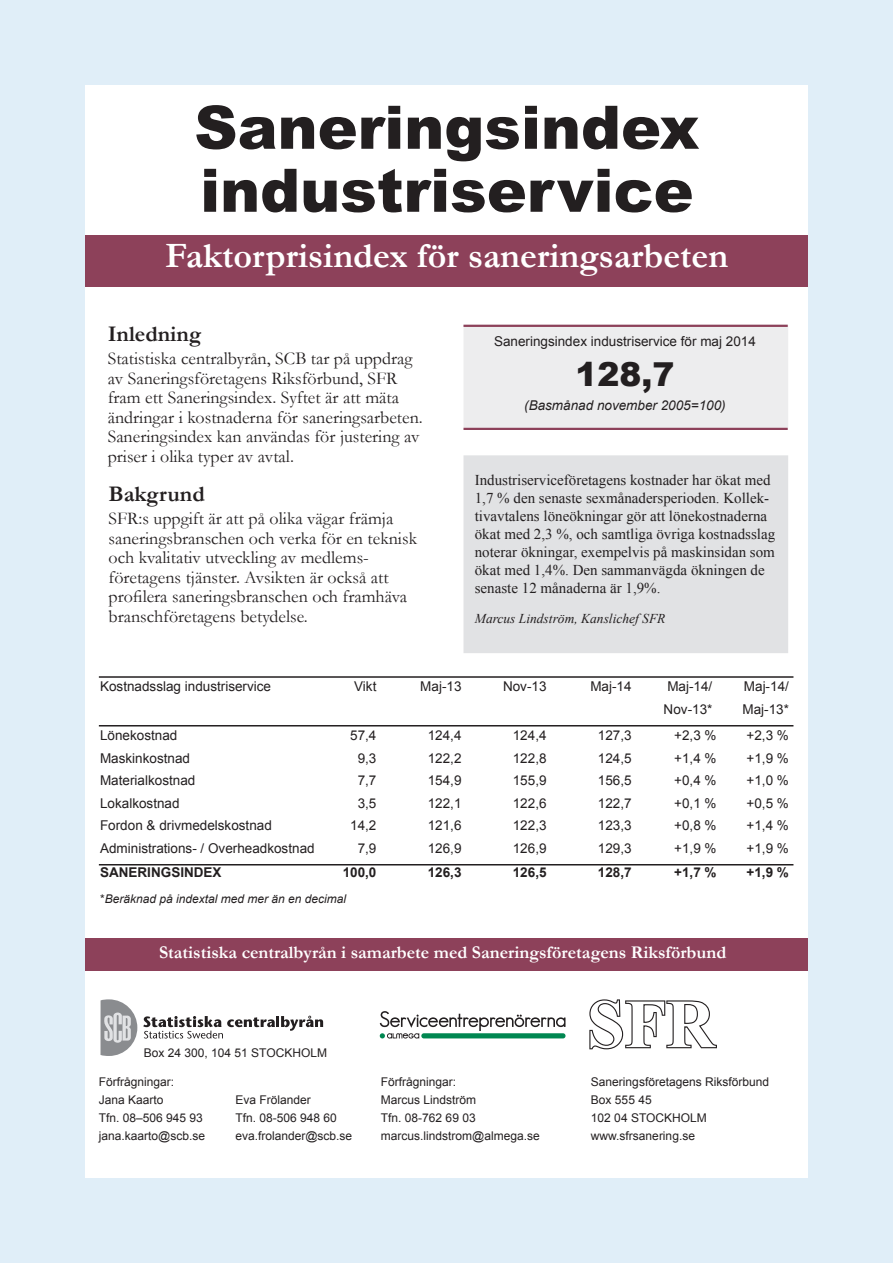
<style>
.page{position:relative;width:893px;height:1263px;background:#e0eef8}
.page>*{position:absolute;margin:0;border:0;box-sizing:border-box;transform-origin:0 0}
.t1{font:900 60px "Arial";color:#231f20}
.t2{font:700 36px "Garamond";color:#fff}
.t3{font:900 33px "Arial";color:#231f20}
.t4{font:700 22.5px "Garamond";color:#231f20}
.t5{font:18px/19.5px "Garamond";color:#231f20}
.t6{font:700 18px "Garamond";color:#fff}
.t7{font:15px/18px "Times New Roman";color:#231f20}
.t8{font:13.5px "Arial";color:#231f20}
.t9{font:700 13.5px "Arial";color:#231f20}
.t10{font:italic 13.5px "Times New Roman";color:#231f20}
.t11{font:italic 13.5px "Arial";color:#231f20}
.fˆrfrÂgningar{font:12px "Arial";color:#231f20}
.t12{font:italic 12px "Arial";color:#231f20}
.s1{font-style:normal}
</style>
<div class="page">
<div style="left:86px;top:85px;width:722px;height:1093px;background:#fff"></div>
<div style="left:85px;top:938px;width:723px;height:33px;background:#8d415a"></div>
<div style="left:86px;top:236px;width:722px;height:51px;background:#8d415a"></div>
<div style="left:463px;top:325px;width:325px;height:103px;background:#ededee;border:2px solid #ededee"></div>
<hr style="left:463px;top:428px;width:325px;height:2px;background:#8d415a">
<hr style="left:99px;top:676px;width:694px;height:2px;background:#231f20">
<hr style="left:99px;top:725px;width:694px;height:1px;background:#231f20">
<hr style="left:99px;top:864px;width:694px;height:1px;background:#231f20">
<hr style="left:463px;top:325px;width:325px;height:2px;background:#8d415a">
<div style="left:463px;top:455px;width:325px;height:198px;background:#e1e2e4"></div>
<svg style="left:101px;top:999px;width:36px;height:57px"></svg>
<svg style="left:143px;top:1016px;width:180px;height:22px"></svg>
<svg style="left:380px;top:1011px;width:185px;height:27px"></svg>
<svg style="left:589px;top:999px;width:128px;height:50px"></svg>
<p class="t1" style="left:194px;top:84px;width:507px">Saneringsindex</p>
<p class="t1" style="left:200px;top:147px;width:495px">industriservice</p>
<p class="t2" style="left:165px;top:231px;width:565px">Faktorprisindex för saneringsarbeten</p>
<p class="t4" style="left:108px;top:318px;width:95px">Inledning</p>
<p class="t5" style="left:108px;top:348px;width:317px">Statistiska centralbyrån, SCB tar på uppdrag av Saneringsföretagens Riksförbund, SFR fram ett Saneringsindex. Syftet är att mäta ändringar i kostnaderna för saneringsarbeten.<br>Saneringsindex kan användas för justering av priser i olika typer av avtal.</p>
<p class="t4" style="left:109px;top:478px;width:98px">Bakgrund</p>
<p class="t5" style="left:109px;top:508px;width:310px">SFR:s uppgift är att på olika vägar främja saneringsbranschen och verka för en teknisk och kvalitativ utveckling av medlems&shy;företagens tjänster. Avsikten är också att profilera saneringsbranschen och framhäva branschföretagens betydelse.</p>
<p class="t8" style="left:494px;top:332px;width:263px">Saneringsindex industriservice för maj 2014</p>
<p class="t3" style="left:575px;top:350px;width:101px">128,7</p>
<p class="t11" style="left:524px;top:397px;width:203px">(Basmånad november 2005=100)</p>
<p class="t7" style="left:475px;top:471px;width:302px">Industriserviceföretagens kostnader har ökat med 1,7 % den senaste sexmånadersperioden. Kollek&shy;tivavtalens löneökningar gör att lönekostnaderna ökat med 2,3 %, och samtliga övriga kostnadsslag noterar ökningar, exempelvis på maskinsidan som ökat med 1,4%. Den sammanvägda ökningen de senaste 12 månaderna är 1,9%.</p>
<p class="t10" style="left:475px;top:609px;width:192px">Marcus Lindström, Kanslichef SFR</p>
<p class="t8" style="left:100px;top:677px;width:173px">Kostnadsslag industriservice</p>
<p class="t8" style="left:354px;top:677px;width:24px">Vikt</p>
<p class="t8" style="left:420px;top:677px;width:43px">Maj-13</p>
<p class="t8" style="left:503px;top:677px;width:45px">Nov-13</p>
<p class="t8" style="left:590px;top:677px;width:43px">Maj-14</p>
<p class="t8" style="left:667px;top:677px;width:47px">Maj-14/</p>
<p class="t8" style="left:744px;top:677px;width:47px">Maj-14/</p>
<p class="t8" style="left:664px;top:700px;width:50px">Nov-13*</p>
<p class="t8" style="left:742px;top:700px;width:48px">Maj-13*</p>
<p class="t8" style="left:100px;top:727px;width:79px">Lönekostnad</p>
<p class="t8" style="left:350px;top:727px;width:28px">57,4</p>
<p class="t8" style="left:428px;top:727px;width:35px">124,4</p>
<p class="t8" style="left:513px;top:727px;width:35px">124,4</p>
<p class="t8" style="left:598px;top:727px;width:35px">127,3</p>
<p class="t8" style="left:674px;top:727px;width:44px">+2,3 %</p>
<p class="t8" style="left:746px;top:727px;width:44px">+2,3 %</p>
<p class="t8" style="left:100px;top:749px;width:92px">Maskinkostnad</p>
<p class="t8" style="left:358px;top:749px;width:20px">9,3</p>
<p class="t8" style="left:428px;top:749px;width:35px">122,2</p>
<p class="t8" style="left:513px;top:749px;width:35px">122,8</p>
<p class="t8" style="left:598px;top:749px;width:35px">124,5</p>
<p class="t8" style="left:674px;top:749px;width:44px">+1,4 %</p>
<p class="t8" style="left:746px;top:749px;width:44px">+1,9 %</p>
<p class="t8" style="left:100px;top:772px;width:97px">Materialkostnad</p>
<p class="t8" style="left:358px;top:772px;width:20px">7,7</p>
<p class="t8" style="left:428px;top:772px;width:35px">154,9</p>
<p class="t8" style="left:513px;top:772px;width:35px">155,9</p>
<p class="t8" style="left:598px;top:772px;width:35px">156,5</p>
<p class="t8" style="left:674px;top:772px;width:44px">+0,4 %</p>
<p class="t8" style="left:746px;top:772px;width:44px">+1,0 %</p>
<p class="t8" style="left:100px;top:794px;width:81px">Lokalkostnad</p>
<p class="t8" style="left:358px;top:794px;width:20px">3,5</p>
<p class="t8" style="left:428px;top:794px;width:35px">122,1</p>
<p class="t8" style="left:513px;top:794px;width:35px">122,6</p>
<p class="t8" style="left:598px;top:794px;width:35px">122,7</p>
<p class="t8" style="left:674px;top:794px;width:44px">+0,1 %</p>
<p class="t8" style="left:746px;top:794px;width:44px">+0,5 %</p>
<p class="t8" style="left:100px;top:817px;width:173px">Fordon &amp; drivmedelskostnad</p>
<p class="t8" style="left:350px;top:817px;width:28px">14,2</p>
<p class="t8" style="left:428px;top:817px;width:35px">121,6</p>
<p class="t8" style="left:513px;top:817px;width:35px">122,3</p>
<p class="t8" style="left:598px;top:817px;width:35px">123,3</p>
<p class="t8" style="left:674px;top:817px;width:44px">+0,8 %</p>
<p class="t8" style="left:746px;top:817px;width:44px">+1,4 %</p>
<p class="t8" style="left:100px;top:839px;width:216px">Administrations- / Overheadkostnad</p>
<p class="t8" style="left:358px;top:839px;width:20px">7,9</p>
<p class="t8" style="left:428px;top:839px;width:35px">126,9</p>
<p class="t8" style="left:513px;top:839px;width:35px">126,9</p>
<p class="t8" style="left:598px;top:839px;width:35px">129,3</p>
<p class="t8" style="left:674px;top:839px;width:44px">+1,9 %</p>
<p class="t8" style="left:746px;top:839px;width:44px">+1,9 %</p>
<p class="t9" style="left:100px;top:864px;width:123px">SANERINGSINDEX</p>
<p class="t9" style="left:343px;top:864px;width:35px">100,0</p>
<p class="t9" style="left:428px;top:864px;width:35px">126,3</p>
<p class="t9" style="left:513px;top:864px;width:35px">126,5</p>
<p class="t9" style="left:598px;top:864px;width:35px">128,7</p>
<p class="t9" style="left:674px;top:864px;width:44px">+1,7 %</p>
<p class="t9" style="left:746px;top:864px;width:44px">+1,9 %</p>
<p class="t12" style="left:100px;top:890px;width:248px"><span class="s1">*</span>Beräknad på indextal med mer än en decimal</p>
<p class="t6" style="left:159px;top:940px;width:569px">Statistiska centralbyrån i samarbete med Saneringsföretagens Riksförbund</p>
<p class="fˆrfrÂgningar" style="left:144px;top:1045px;width:185px">Box 24 300, 104 51 STOCKHOLM</p>
<p class="fˆrfrÂgningar" style="left:99px;top:1074px;width:77px">Förfrågningar:</p>
<p class="fˆrfrÂgningar" style="left:99px;top:1092px;width:66px">Jana Kaarto</p>
<p class="fˆrfrÂgningar" style="left:235px;top:1092px;width:77px">Eva Frölander</p>
<p class="fˆrfrÂgningar" style="left:99px;top:1110px;width:106px">Tfn. 08–506 945 93</p>
<p class="fˆrfrÂgningar" style="left:235px;top:1110px;width:103px">Tfn. 08-506 948 60</p>
<p class="fˆrfrÂgningar" style="left:99px;top:1128px;width:108px">jana.kaarto@scb.se</p>
<p class="fˆrfrÂgningar" style="left:235px;top:1128px;width:118px">eva.frolander@scb.se</p>
<p class="fˆrfrÂgningar" style="left:381px;top:1074px;width:77px">Förfrågningar:</p>
<p class="fˆrfrÂgningar" style="left:591px;top:1074px;width:180px">Saneringsföretagens Riksförbund</p>
<p class="fˆrfrÂgningar" style="left:381px;top:1092px;width:97px">Marcus Lindström</p>
<p class="fˆrfrÂgningar" style="left:591px;top:1092px;width:62px">Box 555 45</p>
<p class="fˆrfrÂgningar" style="left:381px;top:1110px;width:96px">Tfn. 08-762 69 03</p>
<p class="fˆrfrÂgningar" style="left:591px;top:1110px;width:117px">102 04 STOCKHOLM</p>
<p class="fˆrfrÂgningar" style="left:381px;top:1128px;width:160px">marcus.lindstrom@almega.se</p>
<p class="fˆrfrÂgningar" style="left:591px;top:1128px;width:106px">www.sfrsanering.se</p>
</div>
